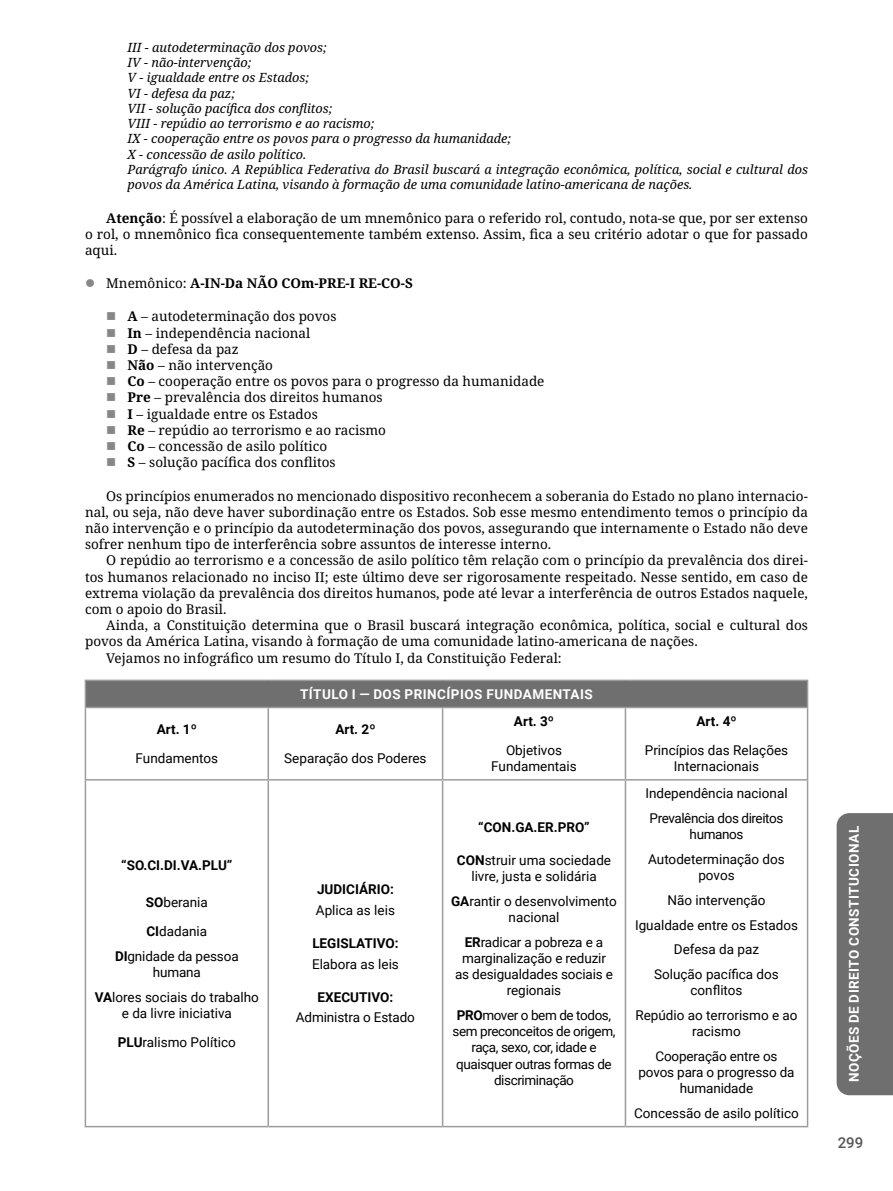
<style>
.page{position:relative;width:893px;height:1191px;background:#fff}
.page>*{position:absolute;margin:0;border:0;box-sizing:border-box;transform-origin:0 0}
.t1{font:500 15px "Roboto";color:#575757}
.Parágrafos{font:13.5px/16.2px "Noto Serif";color:#000;text-align:justify}
.LCCA_1_Texto{font:13.5px/16.2px "Roboto";color:#000;text-align:center}
.Células{font:13.5px/16.2px "Roboto";color:#000;text-align:center}
.LCCA_1_Texto-2{font:13.5px/16.2px "Roboto";letter-spacing:-.03em;color:#000;text-align:center}
.LCCA_1_Texto-3{font:700 13.5px "Roboto";color:#000}
.Cabeçalho{font:700 13.5px "Roboto";letter-spacing:.035em;color:#fff}
.t2{font:700 13.5px "Noto Serif";color:#000}
.Células-2{font:13.5px/16.2px "Roboto";letter-spacing:-.03em;color:#000;text-align:center}
.Artigos_com_recuo{font:italic 12.75px/15.3px "Noto Serif";color:#000}
.s1{font-weight:700}
.s2{font-weight:400}
</style>
<div class="page">
<div style="left:837px;top:813px;width:56px;height:282px;background:#6f6f6f"></div>
<div style="left:85px;top:680px;width:722px;height:27px;background:#6f6f6f"></div>
<hr style="left:85px;top:679px;width:183px;height:2px;background:#9c9c9c">
<svg style="left:85px;top:681px;width:1px;height:25px"></svg>
<hr style="left:268px;top:679px;width:175px;height:2px;background:#9c9c9c">
<hr style="left:443px;top:679px;width:182px;height:2px;background:#9c9c9c">
<hr style="left:625px;top:679px;width:183px;height:2px;background:#9c9c9c">
<svg style="left:807px;top:681px;width:1px;height:25px"></svg>
<hr style="left:85px;top:706px;width:183px;height:2px;background:#9c9c9c">
<hr style="left:85px;top:708px;width:1px;height:71px;background:#9c9c9c">
<hr style="left:268px;top:706px;width:175px;height:2px;background:#9c9c9c">
<hr style="left:267px;top:708px;width:2px;height:71px;background:#9c9c9c">
<hr style="left:443px;top:706px;width:182px;height:2px;background:#9c9c9c">
<hr style="left:442px;top:708px;width:1px;height:71px;background:#9c9c9c">
<hr style="left:625px;top:706px;width:183px;height:2px;background:#9c9c9c">
<hr style="left:625px;top:708px;width:1px;height:71px;background:#9c9c9c">
<hr style="left:807px;top:708px;width:1px;height:71px;background:#9c9c9c">
<hr style="left:85px;top:779px;width:183px;height:1px;background:#9c9c9c">
<hr style="left:85px;top:780px;width:1px;height:345px;background:#9c9c9c">
<hr style="left:268px;top:779px;width:175px;height:1px;background:#9c9c9c">
<hr style="left:267px;top:780px;width:2px;height:345px;background:#9c9c9c">
<hr style="left:443px;top:779px;width:182px;height:1px;background:#9c9c9c">
<hr style="left:442px;top:780px;width:1px;height:345px;background:#9c9c9c">
<hr style="left:625px;top:779px;width:183px;height:1px;background:#9c9c9c">
<hr style="left:625px;top:780px;width:1px;height:345px;background:#9c9c9c">
<hr style="left:807px;top:780px;width:1px;height:345px;background:#9c9c9c">
<hr style="left:85px;top:1125px;width:183px;height:2px;background:#9c9c9c">
<hr style="left:268px;top:1125px;width:175px;height:2px;background:#9c9c9c">
<hr style="left:443px;top:1125px;width:182px;height:2px;background:#9c9c9c">
<hr style="left:625px;top:1125px;width:183px;height:2px;background:#9c9c9c">
<p class="Artigos_com_recuo" style="left:128px;top:40px;width:201px">III - autodeterminação dos povos;</p>
<p class="Artigos_com_recuo" style="left:128px;top:55px;width:125px">IV - não-intervenção;</p>
<p class="Artigos_com_recuo" style="left:128px;top:70px;width:183px">V - igualdade entre os Estados;</p>
<p class="Artigos_com_recuo" style="left:128px;top:86px;width:109px">VI - defesa da paz;</p>
<p class="Artigos_com_recuo" style="left:128px;top:101px;width:206px">VII - solução pacífica dos conflitos;</p>
<p class="Artigos_com_recuo" style="left:128px;top:116px;width:249px">VIII - repúdio ao terrorismo e ao racismo;</p>
<p class="Artigos_com_recuo" style="left:128px;top:132px;width:385px">IX - cooperação entre os povos para o progresso da humanidade;</p>
<p class="Artigos_com_recuo" style="left:128px;top:147px;width:180px">X - concessão de asilo político.</p>
<p class="Artigos_com_recuo" style="left:128px;top:162px;width:682px">Parágrafo único. A República Federativa do Brasil buscará a integração econômica, política, social e cultural dos povos da América Latina, visando à formação de uma comunidade latino-americana de nações.</p>
<p class="Parágrafos" style="left:85px;top:210px;width:724px;text-indent:21px"><span class="s1">Atenção</span>: É possível a elaboração de um mnemônico para o referido rol, contudo, nota-se que, por ser extenso o rol, o mnemônico fica consequentemente também extenso. Assim, fica a seu critério adotar o que for passado aqui.</p>
<p class="t2" style="left:106px;top:274px;width:308px"><span class="s2">Mnemônico:</span> A-IN-Da NÃO COm-PRE-I RE-CO-S</p>
<p class="Parágrafos" style="left:128px;top:309px;width:210px"><span class="s1">A</span> – autodeterminação dos povos</p>
<p class="Parágrafos" style="left:128px;top:325px;width:184px"><span class="s1">In</span> – independência nacional</p>
<p class="Parágrafos" style="left:128px;top:341px;width:113px"><span class="s1">D</span> – defesa da paz</p>
<p class="Parágrafos" style="left:128px;top:357px;width:147px"><span class="s1">Não</span> – não intervenção</p>
<p class="Parágrafos" style="left:128px;top:374px;width:418px"><span class="s1">Co</span> – cooperação entre os povos para o progresso da humanidade</p>
<p class="Parágrafos" style="left:128px;top:390px;width:257px"><span class="s1">Pre</span> – prevalência dos direitos humanos</p>
<p class="Parágrafos" style="left:128px;top:406px;width:192px"><span class="s1">I</span> – igualdade entre os Estados</p>
<p class="Parágrafos" style="left:128px;top:422px;width:260px"><span class="s1">Re</span> – repúdio ao terrorismo e ao racismo</p>
<p class="Parágrafos" style="left:128px;top:438px;width:201px"><span class="s1">Co</span> – concessão de asilo político</p>
<p class="Parágrafos" style="left:128px;top:455px;width:210px"><span class="s1">S</span> – solução pacífica dos conflitos</p>
<p class="Parágrafos" style="left:85px;top:488px;width:724px;text-indent:21px">Os princípios enumerados no mencionado dispositivo reconhecem a soberania do Estado no plano internacio&shy;nal, ou seja, não deve haver subordinação entre os Estados. Sob esse mesmo entendimento temos o princípio da não intervenção e o princípio da autodeterminação dos povos, assegurando que internamente o Estado não deve sofrer nenhum tipo de interferência sobre assuntos de interesse interno.</p>
<p class="Parágrafos" style="left:85px;top:553px;width:724px;text-indent:21px">O repúdio ao terrorismo e a concessão de asilo político têm relação com o princípio da prevalência dos direi&shy;tos humanos relacionado no inciso II; este último deve ser rigorosamente respeitado. Nesse sentido, em caso de extrema violação da prevalência dos direitos humanos, pode até levar a interferência de outros Estados naquele, com o apoio do Brasil.</p>
<p class="Parágrafos" style="left:85px;top:617px;width:724px;text-indent:21px">Ainda, a Constituição determina que o Brasil buscará integração econômica, política, social e cultural dos povos da América Latina, visando à formação de uma comunidade latino-americana de nações.</p>
<p class="Parágrafos" style="left:106px;top:650px;width:457px">Vejamos no infográfico um resumo do Título I, da Constituição Federal:</p>
<p class="Cabeçalho" style="left:300px;top:684px;width:294px">TÍTULO I — DOS PRINCÍPIOS FUNDAMENTAIS</p>
<p class="LCCA_1_Texto-3" style="left:157px;top:720px;width:42px">Art. 1º</p>
<p class="LCCA_1_Texto" style="left:136px;top:750px;width:84px">Fundamentos</p>
<p class="LCCA_1_Texto-3" style="left:514px;top:712px;width:42px">Art. 3º</p>
<p class="LCCA_1_Texto" style="left:491px;top:741px;width:87px">Objetivos<br>Fundamentais</p>
<p class="LCCA_1_Texto-3" style="left:696px;top:712px;width:42px">Art. 4º</p>
<p class="LCCA_1_Texto" style="left:645px;top:741px;width:145px">Princípios das Relações<br>Internacionais</p>
<p class="LCCA_1_Texto-3" style="left:335px;top:720px;width:42px">Art. 2º</p>
<p class="LCCA_1_Texto" style="left:284px;top:750px;width:144px">Separação dos Poderes</p>
<p class="LCCA_1_Texto-3" style="left:121px;top:855px;width:113px">“SO.CI.DI.VA.PLU”</p>
<p class="LCCA_1_Texto" style="left:146px;top:894px;width:64px"><span class="s1">SO</span>berania</p>
<p class="LCCA_1_Texto" style="left:146px;top:922px;width:62px"><span class="s1">CI</span>dadania</p>
<p class="LCCA_1_Texto" style="left:115px;top:947px;width:125px"><span class="s1">DI</span>gnidade da pessoa humana</p>
<p class="LCCA_1_Texto" style="left:95px;top:988px;width:166px"><span class="s1">VA</span>lores sociais do trabalho e da livre iniciativa</p>
<p class="LCCA_1_Texto" style="left:118px;top:1033px;width:119px"><span class="s1">PLU</span>ralismo Político</p>
<p class="LCCA_1_Texto-3" style="left:317px;top:880px;width:78px">JUDICIÁRIO:</p>
<p class="LCCA_1_Texto" style="left:316px;top:901px;width:81px">Aplica as leis</p>
<p class="LCCA_1_Texto-3" style="left:312px;top:933px;width:88px">LEGISLATIVO:</p>
<p class="LCCA_1_Texto" style="left:312px;top:955px;width:88px">Elabora as leis</p>
<p class="LCCA_1_Texto-3" style="left:318px;top:987px;width:77px">EXECUTIVO:</p>
<p class="LCCA_1_Texto" style="left:296px;top:1008px;width:120px">Administra o Estado</p>
<p class="LCCA_1_Texto-3" style="left:478px;top:817px;width:113px">“CON.GA.ER.PRO”</p>
<p class="LCCA_1_Texto" style="left:457px;top:851px;width:156px"><span class="s1">CON</span>struir uma sociedade livre, justa e solidária</p>
<p class="LCCA_1_Texto" style="left:451px;top:892px;width:167px"><span class="s1">GA</span>rantir o desenvolvimento nacional</p>
<p class="LCCA_1_Texto" style="left:455px;top:933px;width:160px"><span class="s1">ER</span>radicar a pobreza e a marginalização e reduzir as desigualdades sociais e regionais</p>
<p class="LCCA_1_Texto-2" style="left:453px;top:1006px;width:164px"><span class="s1">PRO</span>mover o bem de todos, sem preconceitos de origem, raça, sexo, cor, idade e quaisquer outras formas de discriminação</p>
<p class="Células" style="left:645px;top:785px;width:144px">Independência nacional</p>
<p class="Células-2" style="left:650px;top:809px;width:135px">Prevalência dos direitos humanos</p>
<p class="Células" style="left:648px;top:850px;width:138px">Autodeterminação dos povos</p>
<p class="Células" style="left:667px;top:891px;width:100px">Não intervenção</p>
<p class="Células" style="left:635px;top:916px;width:165px">Igualdade entre os Estados</p>
<p class="Células" style="left:674px;top:941px;width:87px">Defesa da paz</p>
<p class="Células" style="left:654px;top:965px;width:126px">Solução pacífica dos conflitos</p>
<p class="Células" style="left:635px;top:1006px;width:164px">Repúdio ao terrorismo e ao racismo</p>
<p class="Células" style="left:638px;top:1047px;width:158px">Cooperação entre os povos para o progresso da humanidade</p>
<p class="Células" style="left:634px;top:1104px;width:166px">Concessão de asilo político</p>
<p class="Cabeçalho" style="left:845px;top:1082px;width:258px;rotate:-90deg">NOÇÕES DE DIREITO CONSTITUCIONAL</p>
<p class="t1" style="left:838px;top:1132px;width:27px">299</p>
</div>
